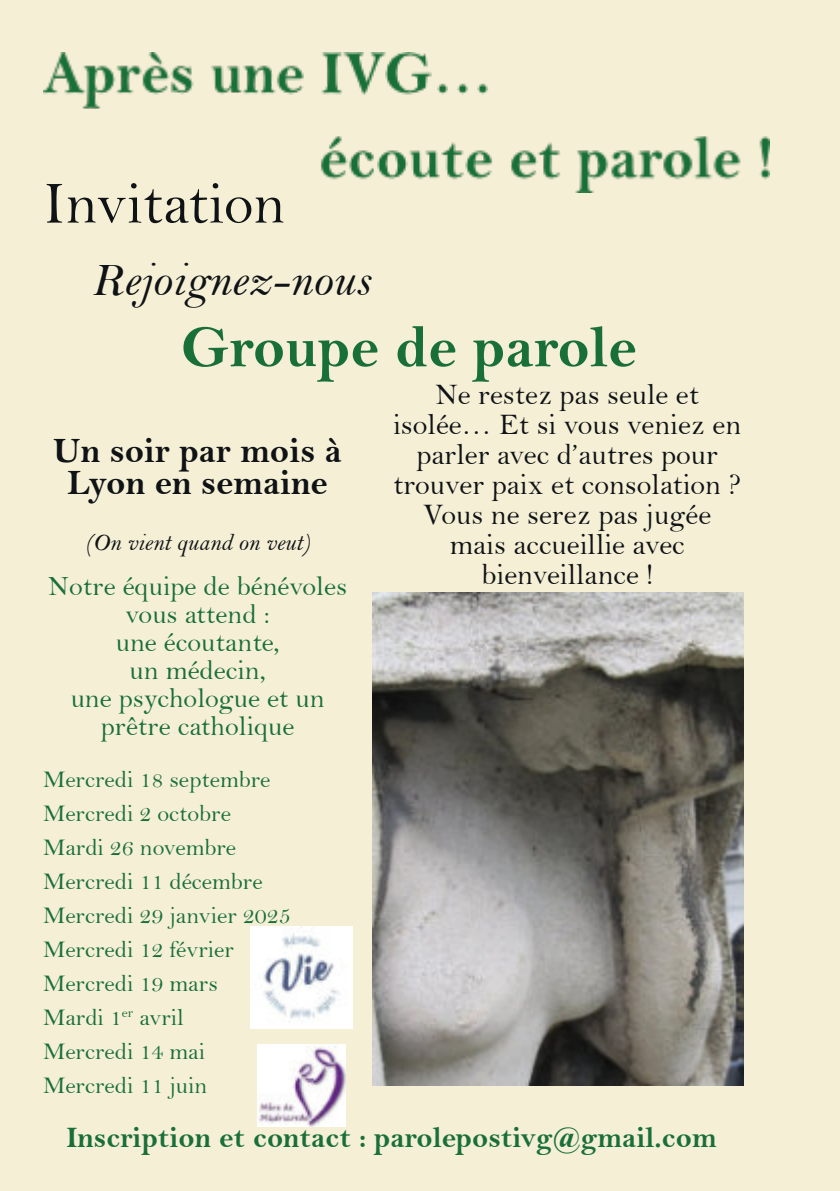
<style>
.page{position:relative;width:840px;height:1191px;background:#fff}
.page>*{position:absolute;margin:0;border:0;box-sizing:border-box;transform-origin:0 0}
.t1{font:60px "Bell MT Bold";color:#196f38}
.t2{font:60px "Bell";color:#0f1316}
.t3{font:48px "Bell MT Italic";color:#0f1316}
.t4{font:36px/32px "Bell MT Bold";color:#0f1316;text-align:center}
.t5{font:30px/30px "Bell";color:#0f1316;text-align:center}
.t6{font:30px "Bell MT Bold";color:#196f38}
.t7{font:28px/28px "Bell";color:#196f38;text-align:center}
.t8{font:24px/34px "Bell";color:#196f38}
.t9{font:24px "Bell MT Italic";color:#0f1316}
</style>
<div class="page">
<div style="left:0;top:0;width:839px;height:1191px;background:#f5efd5"></div>
<img style="left:373px;top:592px;width:370px;height:494px">
<img style="left:43px;top:53px;width:726px;height:139px">
<img style="left:257px;top:1045px;width:88px;height:82px">
<img style="left:250px;top:927px;width:102px;height:102px">
<h1 class="t2" style="left:43px;top:182px;width:244px">Invitation</h1>
<h2 class="t3" style="left:91px;top:262px;width:280px">Rejoignez-nous</h2>
<h1 class="t1" style="left:181px;top:326px;width:457px">Groupe de parole</h1>
<p class="t5" style="left:393px;top:383px;width:350px">Ne restez pas seule et isolée… Et si vous veniez en parler avec d’autres pour trouver paix et consolation ?<br>Vous ne serez pas jugée mais accueillie avec bienveillance !</p>
<h3 class="t4" style="left:53px;top:439px;width:290px">Un soir par mois à<br>Lyon en semaine</h3>
<p class="t9" style="left:85px;top:534px;width:226px">(On vient quand on veut)</p>
<p class="t7" style="left:48px;top:576px;width:300px">Notre équipe de bénévoles vous attend :<br>une écoutante,<br>un médecin,<br>une psychologue et un prêtre catholique</p>
<p class="t8" style="left:43px;top:765px;width:249px">Mercredi 18 septembre<br>Mercredi 2 octobre<br>Mardi 26 novembre<br>Mercredi 11 décembre<br>Mercredi 29 janvier 2025<br>Mercredi 12 février<br>Mercredi 19 mars<br>Mardi 1<sup>er</sup> avril<br>Mercredi 14 mai<br>Mercredi 11 juin</p>
<p class="t6" style="left:66px;top:1127px;width:652px">Inscription et contact : parolepostivg@gmail.com</p>
</div>
